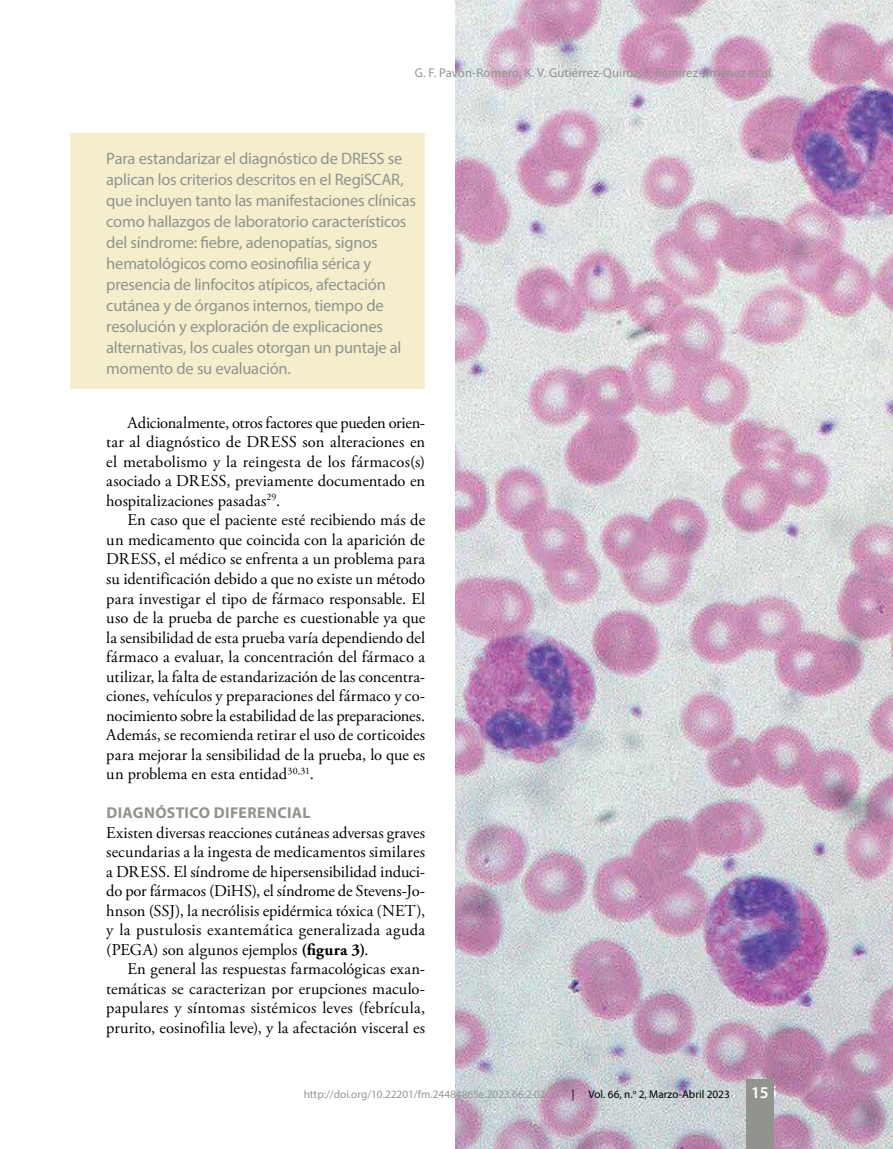
<style>
.page{position:relative;width:893px;height:1149px;background:#fff}
.page>*{position:absolute;margin:0;border:0;box-sizing:border-box;transform-origin:0 0}
.t1{font:16.5px/19.5px "Adobe Garamond Pro";letter-spacing:.005em;color:#000;text-align:justify}
.t2{font:16.5px/21px "Myriad Pro";letter-spacing:-.015em;color:#90948d}
.t3{font:600 16.5px "Myriad Pro";color:#fff}
.t4{font:700 15.75px "Myriad Pro";letter-spacing:.025em;color:#90948d}
.t5{font:12.75px "Myriad Pro";letter-spacing:.005em;color:#90948d}
.t6{font:11.25px "Myriad Pro";color:#939598}
.t7{font:11.25px "Myriad Pro";color:#000}
.s1{font-weight:700}
</style>
<div class="page">
<img style="left:455px;top:0;width:438px;height:1148px">
<div style="left:746px;top:1078px;width:28px;height:70px;background:#90948d"></div>
<div style="left:70px;top:134px;width:355px;height:254px;background:#f4eecd"></div>
<p class="t5" style="left:415px;top:64px;width:361px">G. F. Pavón-Romero, K. V. Gutiérrez-Quiroz, F. Ramírez-Jiménez et al.</p>
<p class="t2" style="left:106px;top:148px;width:311px">Para estandarizar el diagnóstico de DRESS se aplican los criterios descritos en el RegiSCAR, que incluyen tanto las manifestaciones clínicas como hallazgos de laboratorio característicos del síndrome: fiebre, adenopatías, signos hematológicos como eosinofilia sérica y presencia de linfocitos atípicos, afectación cutánea y de órganos internos, tiempo de resolución y exploración de explicaciones alternativas, los cuales otorgan un puntaje al momento de su evaluación.</p>
<p class="t1" style="left:106px;top:413px;width:320px;text-indent:21px">Adicionalmente, otros factores que pueden orien&shy;tar al diagnóstico de DRESS son alteraciones en el metabolismo y la reingesta de los fármacos(s) asociado a DRESS, previamente documentado en hospitalizaciones pasadas<sup>29</sup>.</p>
<p class="t1" style="left:106px;top:511px;width:321px;text-indent:21px">En caso que el paciente esté recibiendo más de un medicamento que coincida con la aparición de DRESS, el médico se enfrenta a un problema para su identificación debido a que no existe un método para investigar el tipo de fármaco responsable. El uso de la prueba de parche es cuestionable ya que la sensibilidad de esta prueba varía dependiendo del fármaco a evaluar, la concentración del fármaco a utilizar, la falta de estandarización de las concentra&shy;ciones, vehículos y preparaciones del fármaco y co&shy;nocimiento sobre la estabilidad de las preparaciones.<br>Además, se recomienda retirar el uso de corticoides para mejorar la sensibilidad de la prueba, lo que es un problema en esta entidad<sup>30,31</sup>.</p>
<p class="t4" style="left:106px;top:802px;width:205px">DIAGNÓSTICO DIFERENCIAL</p>
<p class="t1" style="left:106px;top:823px;width:320px">Existen diversas reacciones cutáneas adversas graves secundarias a la ingesta de medicamentos similares a DRESS. El síndrome de hipersensibilidad induci&shy;do por fármacos (DiHS), el síndrome de Stevens-Jo&shy;hnson (SSJ), la necrólisis epidérmica tóxica (NET), y la pustulosis exantemática generalizada aguda (PEGA) son algunos ejemplos <span class="s1">(figura 3)</span>.</p>
<p class="t1" style="left:106px;top:959px;width:320px;text-indent:21px">En general las respuestas farmacológicas exan&shy;temáticas se caracterizan por erupciones maculo&shy;papulares y síntomas sistémicos leves (febrícula, prurito, eosinofilia leve), y la afectación visceral es</p>
<p class="t6" style="left:304px;top:1086px;width:243px">http://doi.org/10.22201/fm.24484865e.2023.66.2.02</p>
<p class="t7" style="left:572px;top:1086px;width:159px">| Vol. 66, n.<sup>o</sup> 2, Marzo-Abril 2023</p>
<p class="t3" style="left:751px;top:1080px;width:27px">1515</p>
</div>
